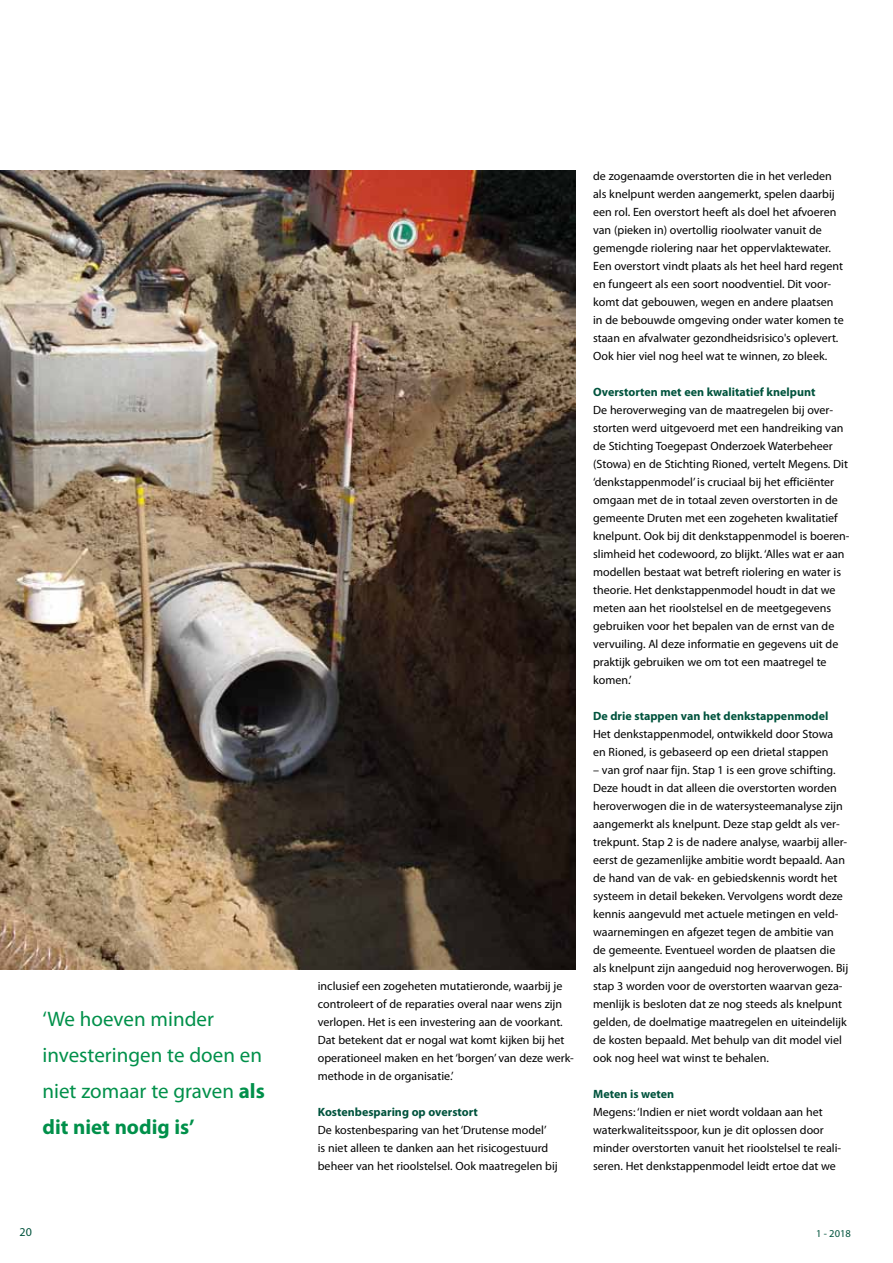
<style>
.page{position:relative;width:893px;height:1263px;background:#fff}
.page>*{position:absolute;margin:0;border:0;box-sizing:border-box;transform-origin:0 0}
.t1{font:21px/36px "Myriad Pro";color:#00904a}
.t2{font:12px/18px "Myriad Pro";color:#000}
.t3{font:700 12px "Myriad Pro";color:#00533d}
.t4{font:12px "Myriad Pro";color:#00533d}
.t5{font:10.5px "Myriad Pro";color:#00533d}
.s1{font-weight:700}
</style>
<div class="page">
<img style="left:0;top:171px;width:575px;height:798px">
<h1 class="t1" style="left:43px;top:1001px;width:224px">‘We hoeven minder investeringen te doen en niet zomaar te graven <span class="s1">als dit niet nodig is’</span></h1>
<p class="t2" style="left:318px;top:977px;width:258px">inclusief een zogeheten mutatieronde, waarbij je controleert of de reparaties overal naar wens zijn verlopen. Het is een investering aan de voorkant.<br>Dat betekent dat er nogal wat komt kijken bij het operationeel maken en het ‘borgen’ van deze werk&shy;methode in de organisatie.’</p>
<p class="t3" style="left:318px;top:1104px;width:162px">Kostenbesparing op overstort</p>
<p class="t2" style="left:318px;top:1121px;width:241px">De kostenbesparing van het ‘Drutense model’<br>is niet alleen te danken aan het risicogestuurd beheer van het rioolstelsel. Ook maatregelen bij</p>
<p class="t2" style="left:593px;top:167px;width:252px">de zogenaamde overstorten die in het verleden als knelpunt werden aangemerkt, spelen daarbij een rol. Een overstort heeft als doel het afvoeren van (pieken in) overtollig rioolwater vanuit de gemengde riolering naar het oppervlaktewater.<br>Een overstort vindt plaats als het heel hard regent en fungeert als een soort noodventiel. Dit voor&shy;komt dat gebouwen, wegen en andere plaatsen in de bebouwde omgeving onder water komen te staan en afvalwater gezondheidsrisico's oplevert.<br>Ook hier viel nog heel wat te winnen, zo bleek.</p>
<p class="t3" style="left:593px;top:384px;width:224px">Overstorten met een kwalitatief knelpunt</p>
<p class="t2" style="left:593px;top:401px;width:258px">De heroverweging van de maatregelen bij over&shy;storten werd uitgevoerd met een handreiking van de Stichting Toegepast Onderzoek Waterbeheer (Stowa) en de Stichting Rioned, vertelt Megens. Dit ‘denkstappenmodel’ is cruciaal bij het efficiënter omgaan met de in totaal zeven overstorten in de gemeente Druten met een zogeheten kwalitatief knelpunt. Ook bij dit denkstappenmodel is boeren&shy;slimheid het codewoord, zo blijkt. ‘Alles wat er aan modellen bestaat wat betreft riolering en water is theorie. Het denkstappenmodel houdt in dat we meten aan het rioolstelsel en de meetgegevens gebruiken voor het bepalen van de ernst van de vervuiling. Al deze informatie en gegevens uit de praktijk gebruiken we om tot een maatregel te komen.’</p>
<p class="t3" style="left:593px;top:708px;width:237px">De drie stappen van het denkstappenmodel</p>
<p class="t2" style="left:593px;top:725px;width:242px">Het denkstappenmodel, ontwikkeld door Stowa en Rioned, is gebaseerd op een drietal stappen</p>
<p class="t2" style="left:593px;top:761px;width:257px">– van grof naar fijn. Stap 1 is een grove schifting.<br>Deze houdt in dat alleen die overstorten worden heroverwogen die in de watersysteemanalyse zijn aangemerkt als knelpunt. Deze stap geldt als ver&shy;trekpunt. Stap 2 is de nadere analyse, waarbij aller&shy;eerst de gezamenlijke ambitie wordt bepaald. Aan de hand van de vak- en gebiedskennis wordt het systeem in detail bekeken. Vervolgens wordt deze kennis aangevuld met actuele metingen en veld&shy;waarnemingen en afgezet tegen de ambitie van de gemeente. Eventueel worden de plaatsen die als knelpunt zijn aangeduid nog heroverwogen. Bij stap 3 worden voor de overstorten waarvan geza&shy;menlijk is besloten dat ze nog steeds als knelpunt gelden, de doelmatige maatregelen en uiteindelijk de kosten bepaald. Met behulp van dit model viel ook nog heel wat winst te behalen.</p>
<p class="t3" style="left:593px;top:1086px;width:83px">Meten is weten</p>
<p class="t2" style="left:593px;top:1103px;width:249px">Megens: ‘Indien er niet wordt voldaan aan het waterkwaliteitsspoor, kun je dit oplossen door minder overstorten vanuit het rioolstelsel te reali&shy;seren. Het denkstappenmodel leidt ertoe dat we</p>
<p class="t4" style="left:20px;top:1224px;width:14px">20</p>
<p class="t5" style="left:816px;top:1227px;width:36px">1 - 2018</p>
</div>
